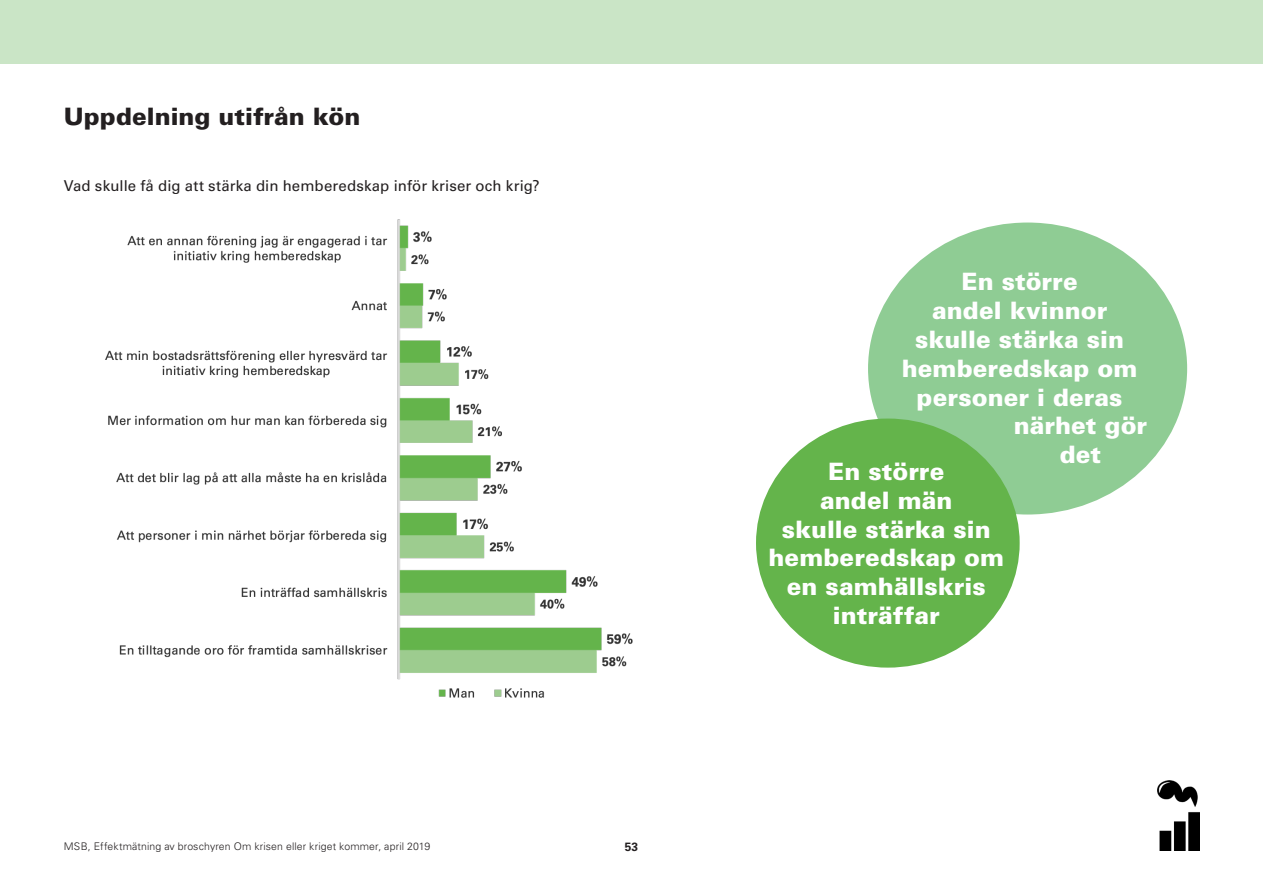
<style>
.page{position:relative;width:1263px;height:893px;background:#fff}
.page>*{position:absolute;margin:0;border:0;box-sizing:border-box;transform-origin:0 0}
.underrubrik{font:900 24px/28.8px "Univers LT Std";color:#fff;text-align:center}
.underrubrik-2{font:900 24px "Univers LT Std";color:#231f20}
.Frågeställning{font:15px "Univers LT Std";letter-spacing:.01em;color:#231f20}
.t1{font:700 12px "Univers LT Std";color:#231f20}
.t2{font:300 10.5px "Univers LT Std";letter-spacing:.015em;color:#231f20}
</style>
<div class="page">
<div style="left:0;top:0;width:1263px;height:64px;background:#cae5c6"></div>
<img style="left:1157px;top:780px;width:43px;height:70px">
<img style="left:105px;top:219px;width:528px;height:479px">
<div style="left:868px;top:223px;width:319px;height:291px;background:#8fcc94;border-radius:50%"></div>
<div style="left:756px;top:419px;width:264px;height:249px;background:#64b44b;border-radius:50%"></div>
<p class="underrubrik-2" style="left:64px;top:102px;width:298px">Uppdelning utifrån kön</p>
<p class="Frågeställning" style="left:64px;top:177px;width:477px">Vad skulle få dig att stärka din hemberedskap inför kriser och krig?</p>
<p class="t2" style="left:64px;top:840px;width:368px">MSB, Effektmätning av broschyren Om krisen eller kriget kommer, april 2019</p>
<p class="t1" style="left:625px;top:840px;width:15px">53</p>
<p class="underrubrik" style="left:961px;top:267px;width:118px">En större</p>
<p class="underrubrik" style="left:932px;top:296px;width:177px">andel kvinnor</p>
<p class="underrubrik" style="left:915px;top:325px;width:210px">skulle stärka sin</p>
<p class="underrubrik" style="left:902px;top:354px;width:237px">hemberedskap om</p>
<p class="underrubrik" style="left:917px;top:382px;width:207px">personer i deras</p>
<p class="underrubrik" style="left:1014px;top:411px;width:135px">närhet gör</p>
<p class="underrubrik" style="left:1060px;top:440px;width:43px">det</p>
<p class="underrubrik" style="left:828px;top:457px;width:118px">En större</p>
<p class="underrubrik" style="left:768px;top:485px;width:237px">andel män<br>skulle stärka sin hemberedskap om en samhällskris inträffar</p>
</div>
